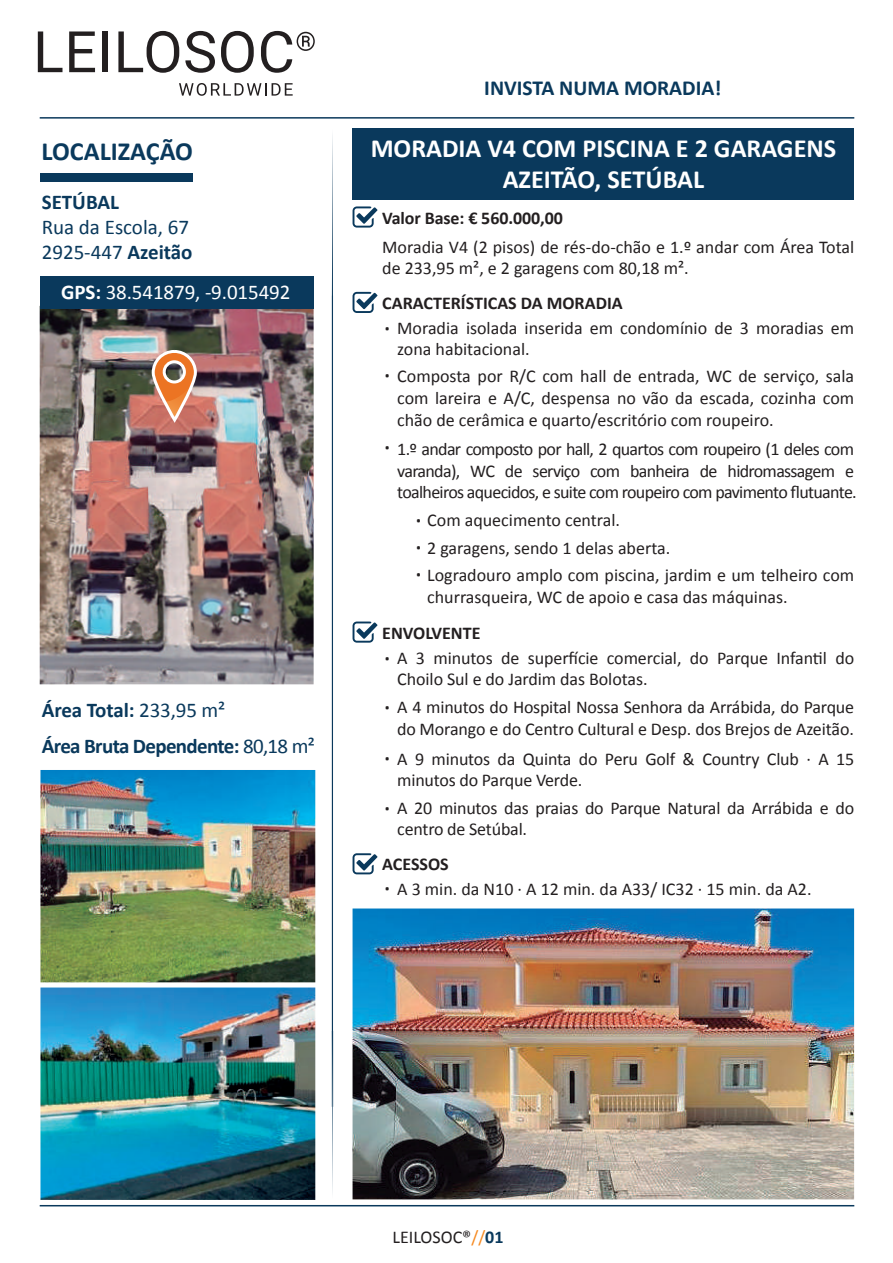
<style>
.page{position:relative;width:893px;height:1263px;background:#fff}
.page>*{position:absolute;margin:0;border:0;box-sizing:border-box;transform-origin:0 0}
.t1{font:700 26.25px/31.5px "Calibri";color:#fff;text-align:center}
.t2{font:700 26.25px "Calibri";color:#0a395c}
.t3{font:700 21.45px "Calibri";color:#0a395c}
.t4{font:21px/25.2px "Calibri";color:#0a395c}
.t5{font:700 21px "Calibri";letter-spacing:-.03em;color:#0a395c}
.t6{font:21px "Calibri";letter-spacing:-.005em;color:#fff}
.t7{font:700 21px "Calibri";letter-spacing:-.005em;color:#0a395c}
.t8{font:700 21px/27px "Calibri";color:#231f20;text-align:justify}
.t9{font:700 21px "Calibri";color:#0a395c}
.t10{font:18px/21.6px "Calibri";letter-spacing:-.01em;color:#231f20}
.t11{font:18px/21.6px "Calibri";letter-spacing:-.04em;color:#231f20}
.t12{font:700 18px "Calibri";color:#231f20}
.s1{font-weight:700}
.s2{font-weight:400}
.s3{color:#f68a21}
.s4{font-weight:700;color:#0a395c}
</style>
<div class="page">
<img style="left:353px;top:908px;width:501px;height:291px">
<div style="left:353px;top:128px;width:501px;height:72px;background:#0a395c"></div>
<div style="left:40px;top:173px;width:152px;height:8px;background:#0a395c"></div>
<hr style="left:40px;top:117px;width:814px;height:2px;background:#0a395c">
<hr style="left:40px;top:1205px;width:814px;height:1px;background:#0a395c">
<img style="left:40px;top:308px;width:274px;height:376px">
<svg style="left:332px;top:135px;width:1px;height:1058px"></svg>
<svg style="left:353px;top:206px;width:24px;height:22px"></svg>
<div style="left:40px;top:276px;width:274px;height:32px;background:#0a395c"></div>
<img style="left:40px;top:987px;width:275px;height:213px">
<img style="left:40px;top:770px;width:275px;height:212px">
<svg style="left:353px;top:292px;width:24px;height:21px"></svg>
<svg style="left:353px;top:621px;width:24px;height:22px"></svg>
<svg style="left:353px;top:853px;width:24px;height:21px"></svg>
<svg style="left:150px;top:348px;width:45px;height:75px"></svg>
<svg style="left:38px;top:31px;width:24px;height:41px"></svg>
<svg style="left:69px;top:31px;width:26px;height:41px"></svg>
<div style="left:103px;top:31px;width:5px;height:41px;background:#231f20"></div>
<svg style="left:118px;top:31px;width:61px;height:42px"></svg>
<svg style="left:185px;top:31px;width:30px;height:42px"></svg>
<svg style="left:221px;top:31px;width:33px;height:42px"></svg>
<svg style="left:261px;top:31px;width:54px;height:42px"></svg>
<svg style="left:179px;top:83px;width:114px;height:13px"></svg>
<p class="t3" style="left:484px;top:73px;width:239px">INVISTA NUMA MORADIA!</p>
<h1 class="t2" style="left:42px;top:132px;width:153px">LOCALIZAÇÃO</h1>
<h1 class="t1" style="left:371px;top:131px;width:467px">MORADIA V4 COM PISCINA E 2 GARAGENS<br>AZEITÃO, SETÚBAL</h1>
<p class="t9" style="left:42px;top:187px;width:79px">SETÚBAL</p>
<p class="t4" style="left:42px;top:214px;width:152px">Rua da Escola, 67<br>2925-447 <span class="s1">Azeitão</span></p>
<p class="t12" style="left:382px;top:205px;width:182px">Valor Base: € 560.000,00</p>
<p class="t10" style="left:382px;top:235px;width:474px">Moradia V4 (2 pisos) de rés-do-chão e 1.º andar com Área Total de 233,95 m², e 2 garagens com 80,18 m².</p>
<p class="t6" style="left:61px;top:278px;width:231px"><span class="s1">GPS:</span> 38.541879, -9.015492</p>
<p class="t7" style="left:42px;top:695px;width:185px">Área Total: <span class="s2">233,95 m²</span></p>
<p class="t5" style="left:42px;top:731px;width:275px">Área Bruta Dependente: <span class="s2">80,18 m²</span></p>
<p class="t12" style="left:382px;top:290px;width:242px">CARACTERÍSTICAS DA MORADIA</p>
<p class="t10" style="left:397px;top:316px;width:459px">Moradia isolada inserida em condomínio de 3 moradias em zona habitacional.</p>
<p class="t8" style="left:384px;top:314px;width:7px">·</p>
<p class="t8" style="left:384px;top:361px;width:7px">·</p>
<p class="t8" style="left:384px;top:433px;width:7px">·</p>
<p class="t10" style="left:397px;top:365px;width:459px;text-align:justify">Composta por R/C com hall de entrada, WC de serviço, sala com lareira e A/C, despensa no vão da escada, cozinha com chão de cerâmica e quarto/escritório com roupeiro.</p>
<p class="t11" style="left:397px;top:437px;width:461px">1.º andar composto por hall, 2 quartos com roupeiro (1 deles com varanda), WC de serviço com banheira de hidromassagem e toalheiros aquecidos, e suite com roupeiro com pavimento flutuante.</p>
<p class="t10" style="left:427px;top:505px;width:429px;line-height:27.6px">Com aquecimento central.<br>2 garagens, sendo 1 delas aberta.<br>Logradouro amplo com piscina, jardim e um telheiro com</p>
<p class="t10" style="left:427px;top:585px;width:362px">churrasqueira, WC de apoio e casa das máquinas.</p>
<p class="t8" style="left:416px;top:506px;width:7px">· · ·</p>
<p class="t12" style="left:382px;top:620px;width:100px">ENVOLVENTE</p>
<p class="t10" style="left:397px;top:646px;width:458px">A 3 minutos de superfície comercial, do Parque Infantil do<br>Choilo Sul e do Jardim das Bolotas.</p>
<p class="t10" style="left:397px;top:696px;width:458px">A 4 minutos do Hospital Nossa Senhora da Arrábida, do Parque do Morango e do Centro Cultural e Desp. dos Brejos de Azeitão.</p>
<p class="t10" style="left:397px;top:747px;width:458px">A 9 minutos da Quinta do Peru Golf &amp; Country Club · A 15 minutos do Parque Verde.</p>
<p class="t10" style="left:397px;top:796px;width:458px">A 20 minutos das praias do Parque Natural da Arrábida e do centro de Setúbal.</p>
<p class="t12" style="left:382px;top:852px;width:68px">ACESSOS</p>
<p class="t10" style="left:397px;top:877px;width:416px">A 3 min. da N10 · A 12 min. da A33/ IC32 · 15 min. da A2.</p>
<p class="t8" style="left:384px;top:644px;width:7px">·</p>
<p class="t8" style="left:384px;top:693px;width:7px">·</p>
<p class="t8" style="left:384px;top:744px;width:7px">·</p>
<p class="t8" style="left:384px;top:793px;width:7px">·</p>
<p class="t8" style="left:384px;top:874px;width:7px">·</p>
<p class="t10" style="left:392px;top:1226px;width:113px">LEILOSOC®<span class="s3">//</span><span class="s4">01</span></p>
</div>
